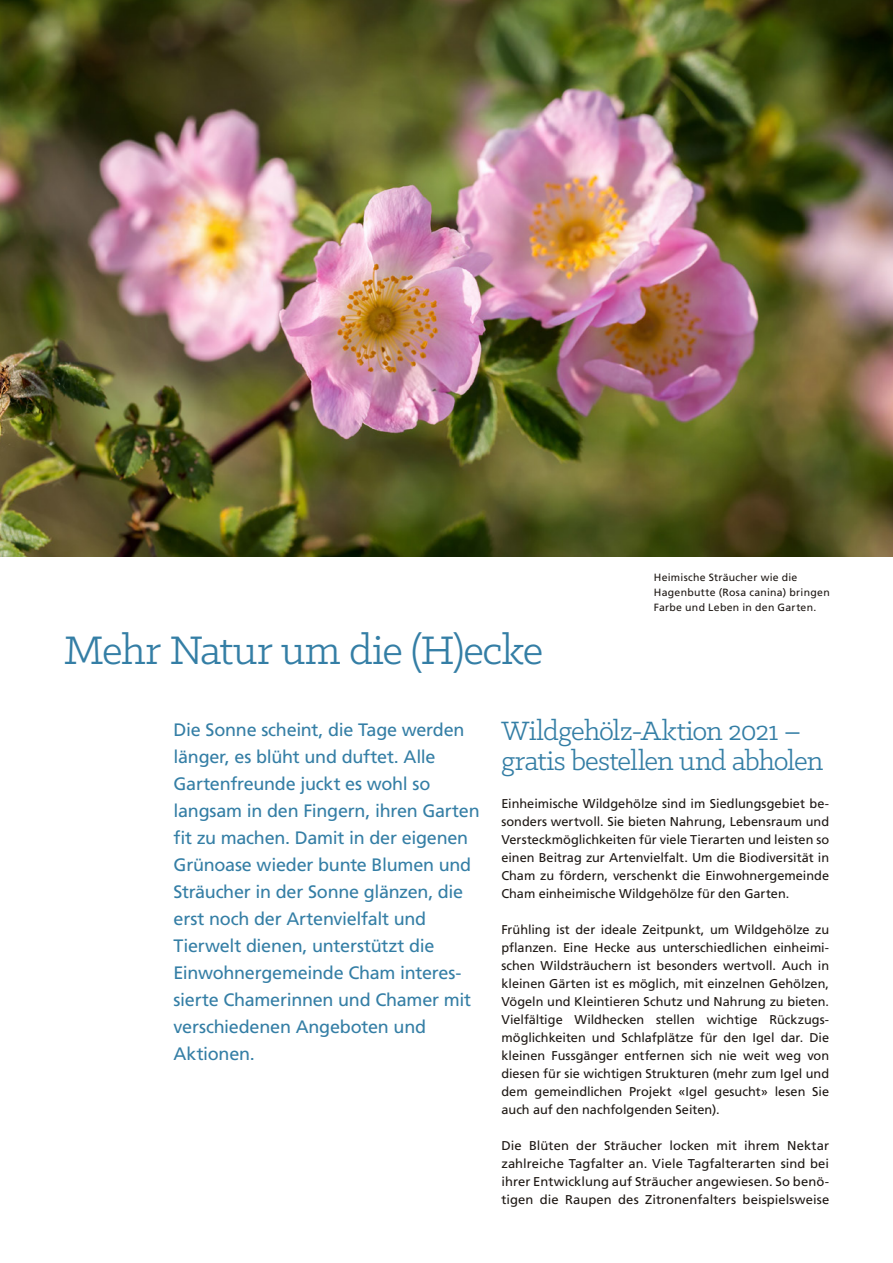
<style>
.page{position:relative;width:893px;height:1263px;background:#fff}
.page>*{position:absolute;margin:0;border:0;box-sizing:border-box;transform-origin:0 0}
.HD_Gemeinde_Titel_30{font:45px "Klinic Slab";letter-spacing:-.025em;color:#347ea5}
.HD_Gemeinde_Titel_20{font:30px/30px "Klinic Slab";letter-spacing:-.025em;color:#347ea5}
.HD_Gemeinde_Lead{font:18px/27px "Frutiger LT Std";letter-spacing:-.015em;color:#347ea5}
.HD_Grundtext{font:12.75px/18px "Frutiger LT Std";letter-spacing:.005em;color:#1e1814;text-align:justify}
.HD_Bildlegende{font:10.5px/15px "Frutiger LT Std";letter-spacing:.025em;color:#1e1814}
</style>
<div class="page">
<img style="left:0;top:0;width:893px;height:556px">
<p class="HD_Gemeinde_Titel_30" style="left:64px;top:622px;width:481px">Mehr Natur um die (H)ecke</p>
<p class="HD_Bildlegende" style="left:654px;top:570px;width:177px">Heimische Sträucher wie die<br>Hagenbutte (Rosa canina) bringen<br>Farbe und Leben in den Garten.</p>
<p class="HD_Gemeinde_Lead" style="left:174px;top:716px;width:308px">Die Sonne scheint, die Tage werden länger, es blüht und duftet. Alle<br>Gartenfreunde juckt es wohl so langsam in den Fingern, ihren Garten fit zu machen. Damit in der eigenen<br>Grünoase wieder bunte Blumen und<br>Sträucher in der Sonne glänzen, die erst noch der Artenvielfalt und<br>Tierwelt dienen, unterstützt die<br>Einwohnergemeinde Cham interes&shy;sierte Chamerinnen und Chamer mit verschiedenen Angeboten und<br>Aktionen.</p>
<p class="HD_Gemeinde_Titel_20" style="left:501px;top:715px;width:323px">Wildgehölz-Aktion 2021 – gratis bestellen und abholen</p>
<p class="HD_Grundtext" style="left:501px;top:795px;width:329px">Einheimische Wildgehölze sind im Siedlungsgebiet be&shy;sonders wertvoll. Sie bieten Nahrung, Lebensraum und Versteckmöglichkeiten für viele Tierarten und leisten so einen Beitrag zur Artenvielfalt. Um die Biodiversität in Cham zu fördern, verschenkt die Einwohnergemeinde Cham einheimische Wildgehölze für den Garten.</p>
<p class="HD_Grundtext" style="left:501px;top:921px;width:329px">Frühling ist der ideale Zeitpunkt, um Wildgehölze zu pflanzen. Eine Hecke aus unterschiedlichen einheimi&shy;schen Wildsträuchern ist besonders wertvoll. Auch in kleinen Gärten ist es möglich, mit einzelnen Gehölzen, Vögeln und Kleintieren Schutz und Nahrung zu bieten.<br>Vielfältige Wildhecken stellen wichtige Rückzugs&shy;möglichkeiten und Schlafplätze für den Igel dar. Die kleinen Fussgänger entfernen sich nie weit weg von diesen für sie wichtigen Strukturen (mehr zum Igel und dem gemeindlichen Projekt «Igel gesucht» lesen Sie auch auf den nachfolgenden Seiten).</p>
<p class="HD_Grundtext" style="left:501px;top:1137px;width:329px">Die Blüten der Sträucher locken mit ihrem Nektar zahlreiche Tagfalter an. Viele Tagfalterarten sind bei ihrer Entwicklung auf Sträucher angewiesen. So benö&shy;tigen die Raupen des Zitronenfalters beispielsweise</p>
</div>
